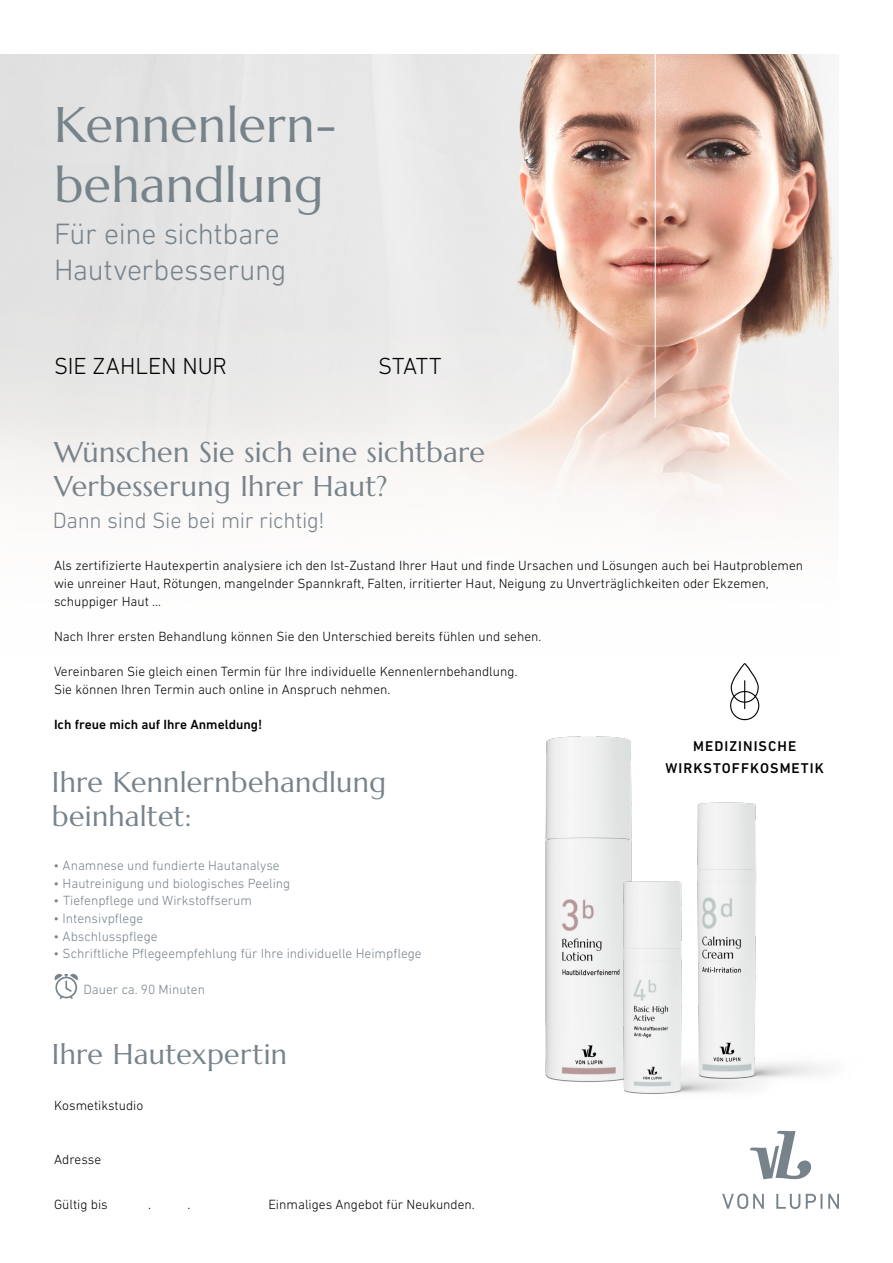
<style>
.page{position:relative;width:893px;height:1263px;background:#fff}
.page>*{position:absolute;margin:0;border:0;box-sizing:border-box;transform-origin:0 0}
.t1{font:49.95px/59.8px "Marcellus";letter-spacing:.005em;color:#77838b}
.t2{font:300 30px/36px "DIN Next LT Pro";letter-spacing:-.015em;color:#77838b}
.t3{font:28.5px/34.2px "Marcellus";letter-spacing:.01em;color:#77838b}
.t4{font:300 23.7px "DIN Next LT Pro";letter-spacing:-.005em;color:#000}
.t5{font:300 22.5px "DIN Next LT Pro";letter-spacing:-.015em;color:#77838b}
.t6{font:500 14.4px/22.6px "DIN Next LT Pro";letter-spacing:.075em;color:#000;text-align:center}
.t7{font:300 13.5px/17.7px "DIN Next LT Pro";color:#000}
.t8{font:300 13.5px "DIN Next LT Pro";color:#77838b}
.t9{font:500 13.5px "DIN Next LT Pro";color:#000}
</style>
<div class="page">
<img style="left:0;top:54px;width:839px;height:462px">
<hr style="left:655px;top:0;width:1px;height:417px;background:#fff">
<svg style="left:722px;top:1193px;width:42px;height:16px"></svg>
<svg style="left:776px;top:1194px;width:24px;height:15px"></svg>
<svg style="left:806px;top:1194px;width:16px;height:15px"></svg>
<svg style="left:828px;top:1194px;width:11px;height:15px"></svg>
<svg style="left:750px;top:1131px;width:61px;height:48px"></svg>
<svg style="left:54px;top:973px;width:24px;height:26px"></svg>
<img style="left:545px;top:736px;width:61px;height:346px">
<img style="left:606px;top:736px;width:80px;height:358px">
<img style="left:686px;top:704px;width:140px;height:389px">
<svg style="left:730px;top:663px;width:29px;height:57px"></svg>
<h1 class="t1" style="left:54px;top:95px;width:284px">Kennenlern&shy;behandlung</h1>
<h2 class="t2" style="left:54px;top:216px;width:234px">Für eine sichtbare<br>Hautverbesserung</h2>
<h3 class="t4" style="left:54px;top:353px;width:175px">SIE ZAHLEN NUR</h3>
<h3 class="t4" style="left:378px;top:353px;width:65px">STATT</h3>
<h3 class="t3" style="left:54px;top:435px;width:432px">Wünschen Sie sich eine sichtbare<br>Verbesserung Ihrer Haut?</h3>
<h3 class="t5" style="left:53px;top:507px;width:273px">Dann sind Sie bei mir richtig!</h3>
<p class="t7" style="left:54px;top:557px;width:751px">Als zertifizierte Hautexpertin analysiere ich den Ist-Zustand Ihrer Haut und finde Ursachen und Lösungen auch bei Hautproblemen wie unreiner Haut, Rötungen, mangelnder Spannkraft, Falten, irritierter Haut, Neigung zu Unverträglichkeiten oder Ekzemen, schuppiger Haut …</p>
<p class="t7" style="left:54px;top:627px;width:489px">Nach Ihrer ersten Behandlung können Sie den Unterschied bereits fühlen und sehen.</p>
<p class="t7" style="left:54px;top:663px;width:465px">Vereinbaren Sie gleich einen Termin für Ihre individuelle Kennenlernbehandlung.<br>Sie können Ihren Termin auch online in Anspruch nehmen.</p>
<p class="t9" style="left:54px;top:717px;width:210px">Ich freue mich auf Ihre Anmeldung!</p>
<h3 class="t3" style="left:52px;top:765px;width:336px">Ihre Kennlernbehandlung beinhaltet:</h3>
<p class="t8" style="left:54px;top:858px;width:228px">• Anamnese und fundierte Hautanalyse</p>
<p class="t8" style="left:54px;top:875px;width:238px">• Hautreinigung und biologisches Peeling</p>
<p class="t8" style="left:54px;top:893px;width:200px">• Tiefenpflege und Wirkstoffserum</p>
<p class="t8" style="left:54px;top:911px;width:91px">• Intensivpflege</p>
<p class="t8" style="left:54px;top:928px;width:106px">• Abschlusspflege</p>
<p class="t8" style="left:54px;top:946px;width:370px">• Schriftliche Pflegeempfehlung für Ihre individuelle Heimpflege</p>
<p class="t8" style="left:84px;top:981px;width:123px">Dauer ca. 90 Minuten</p>
<h3 class="t3" style="left:52px;top:1036px;width:237px">Ihre Hautexpertin</h3>
<p class="t7" style="left:54px;top:1097px;width:91px">Kosmetikstudio</p>
<p class="t7" style="left:54px;top:1150px;width:49px">Adresse</p>
<p class="t7" style="left:54px;top:1195px;width:55px">Gültig bis</p>
<p class="t7" style="left:148px;top:1195px;width:4px">.</p>
<p class="t7" style="left:188px;top:1195px;width:4px">.</p>
<p class="t7" style="left:268px;top:1195px;width:208px">Einmaliges Angebot für Neukunden.</p>
<p class="t6" style="left:665px;top:734px;width:160px">MEDIZINISCHE<br>WIRKSTOFFKOSMETIK</p>
</div>
